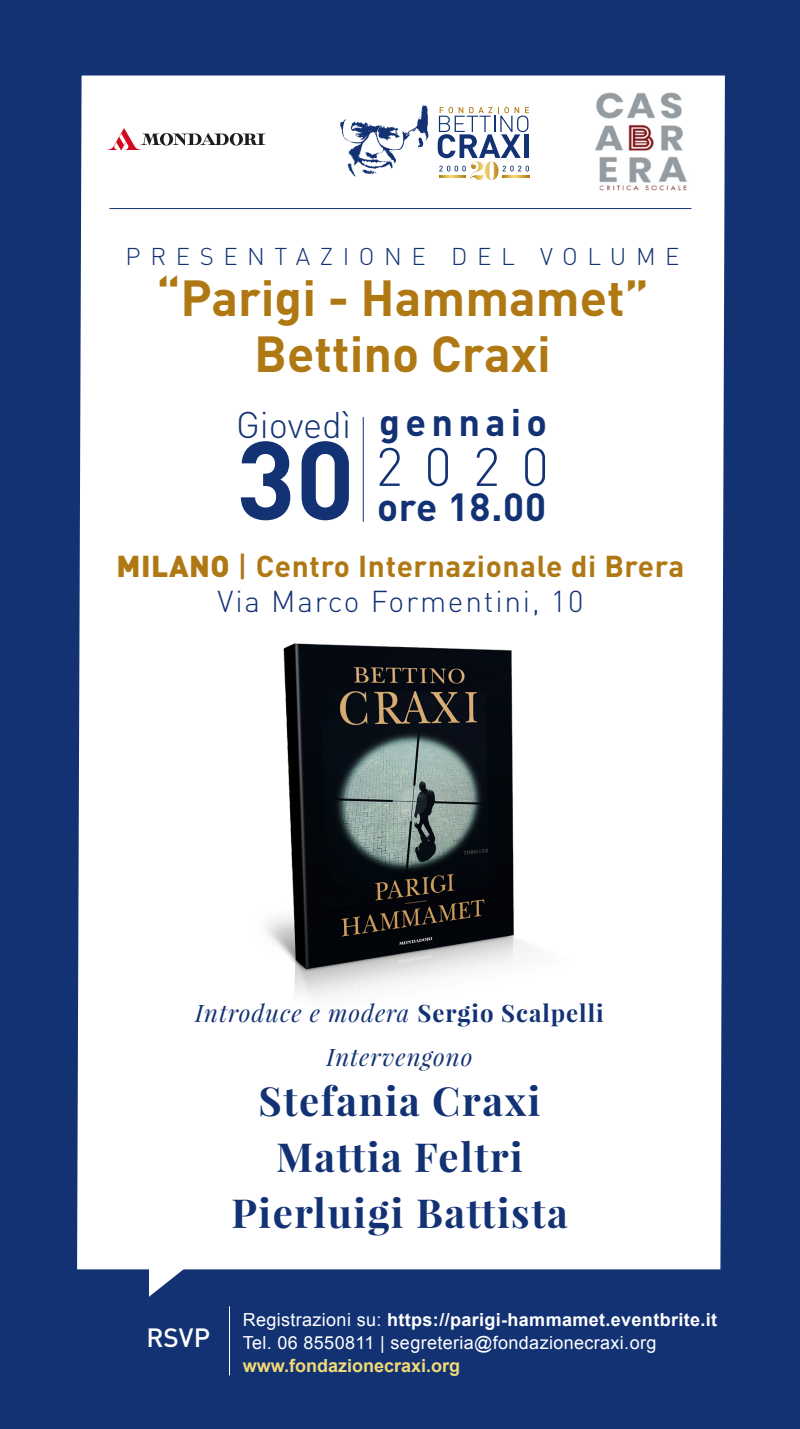
<style>
.page{position:relative;width:800px;height:1429px;background:#123274}
.page>*{position:absolute;margin:0;border:0;box-sizing:border-box;transform-origin:0 0}
.t1{font:700 109.2px "DIN";color:#123274}
.t2{font:300 53.1px "DIN";color:#123274}
.t3{font:700 50px/55.6px "DIN";color:#af7813;text-align:center}
.t4{font:700 40px/56px "Playfair Display";letter-spacing:.04em;color:#123274;text-align:center}
.t5{font:700 38.8px "DIN";letter-spacing:.02em;color:#123274}
.t6{font:700 37.8px "DIN";letter-spacing:.14em;color:#123274}
.t7{font:300 36.6px "DIN";color:#123274}
.t8{font:700 29.8px/35px "DIN";letter-spacing:.02em;color:#af7813;text-align:center}
.t9{font:500 26.1px "DIN";color:#fff}
.t10{font:italic 24px/44px "Playfair Display";letter-spacing:.04em;color:#123274;text-align:center}
.t11{font:300 24px "DIN";letter-spacing:.4em;color:#123274}
.t12{font:18px/23px "Arial";letter-spacing:.02em;color:#fff}
.t13{font:700 18px "Arial";color:#f2d976}
.s1{font-weight:900}
.s2{font-weight:500}
.s3{font-weight:300;color:#123274}
.s4{font-weight:700;font-style:normal}
.s5{font-weight:700}
</style>
<div class="page">
<div style="left:77px;top:75px;width:648px;height:1194px;background:#fff"></div>
<svg style="left:149px;top:1246px;width:63px;height:50px"></svg>
<hr style="left:363px;top:417px;width:1px;height:105px;background:#123274">
<img style="left:339px;top:103px;width:90px;height:75px">
<svg style="left:438px;top:107px;width:91px;height:73px"></svg>
<hr style="left:229px;top:1306px;width:1px;height:69px;background:#fff">
<img style="left:593px;top:92px;width:95px;height:101px">
<svg style="left:108px;top:128px;width:157px;height:22px"></svg>
<img style="left:201px;top:589px;width:394px;height:455px">
<hr style="left:110px;top:208px;width:582px;height:1px;background:#123274">
<h3 class="t11" style="left:126px;top:241px;width:555px">PRESENTAZIONE DEL VOLUME</h3>
<h3 class="t3" style="left:156px;top:268px;width:494px">“Parigi - Hammamet”<br>Bettino Craxi</h3>
<h3 class="t7" style="left:236px;top:402px;width:116px">Giovedì</h3>
<h1 class="t1" style="left:236px;top:409px;width:120px">30</h1>
<h3 class="t6" style="left:379px;top:397px;width:170px">gennaio</h3>
<h2 class="t2" style="left:376px;top:434px;width:174px">2020</h2>
<h3 class="t5" style="left:377px;top:482px;width:171px">ore 18.00</h3>
<h3 class="t8" style="left:116px;top:548px;width:570px"><span class="s1">MILANO</span> <span class="s2">|</span> Centro Internazionale di Brera<br><span class="s3">Via Marco Formentini, 10</span></h3>
<h3 class="t10" style="left:195px;top:990px;width:410px">Introduce e modera <span class="s4">Sergio Scalpelli<br></span>Intervengono</h3>
<h3 class="t4" style="left:231px;top:1073px;width:338px">Stefania Craxi<br>Mattia Feltri<br>Pierluigi Battista</h3>
<h3 class="t9" style="left:147px;top:1320px;width:65px">RSVP</h3>
<p class="t12" style="left:243px;top:1308px;width:476px">Registrazioni su: <span class="s5">https://parigi-hammamet.eventbrite.it<br></span>Tel. 06 8550811 | segreteria@fondazionecraxi.org</p>
<p class="t13" style="left:243px;top:1353px;width:219px">www.fondazionecraxi.org</p>
</div>
